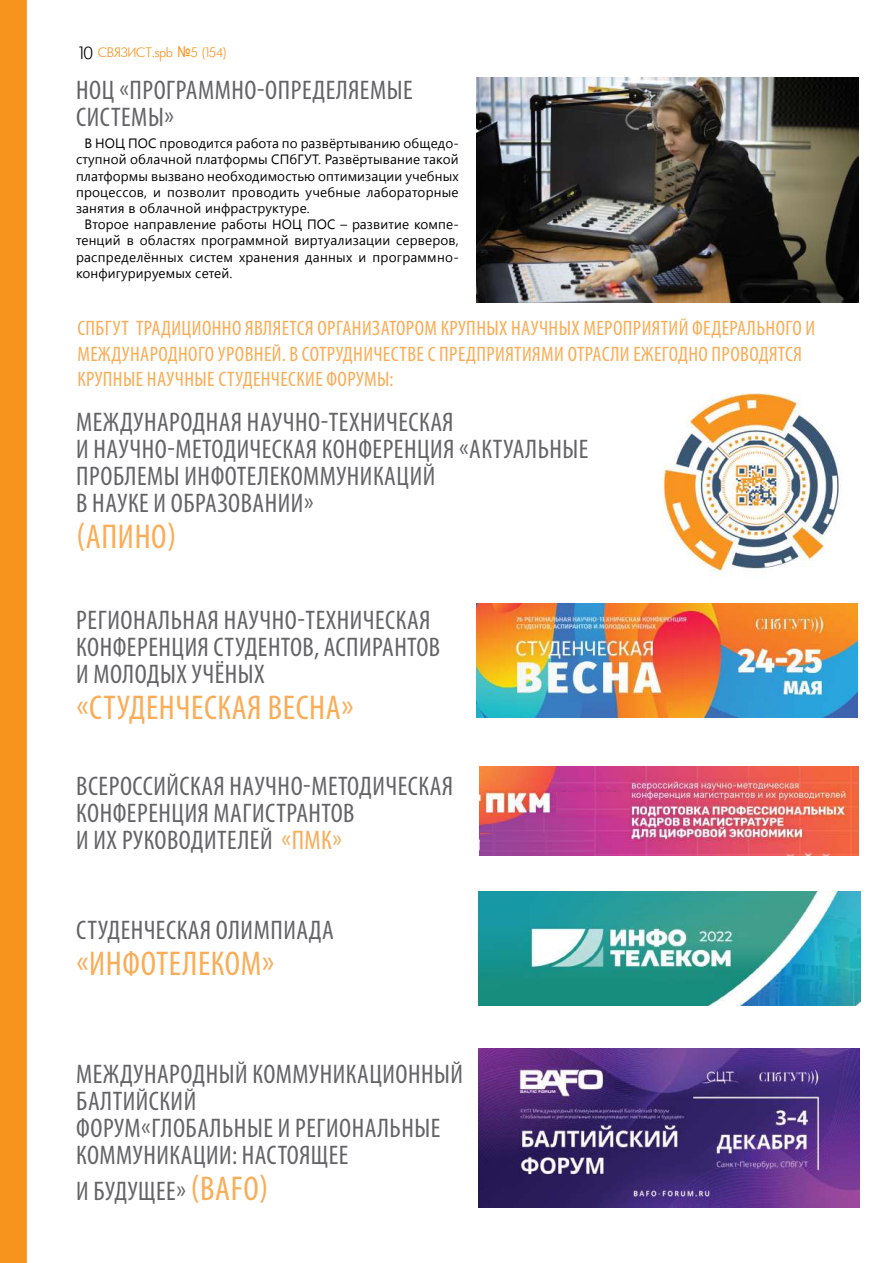
<style>
.page{position:relative;width:893px;height:1263px;background:#fff}
.page>*{position:absolute;margin:0;border:0;box-sizing:border-box;transform-origin:0 0}
.t1{font:condensed 34.5px "Myriad Pro";letter-spacing:.02em;color:#faac56}
.t2{font:condensed 27px/27px "Myriad Pro";letter-spacing:.02em;color:#636466}
.t3{font:condensed 21px/25.2px "Myriad Pro";letter-spacing:.02em;color:#faac56}
.t4{font:300 15px "Futura";color:#f7941e}
.t5{font:13.5px/16.2px "Segoe UI";letter-spacing:.01em;color:#000;text-align:justify}
.s1{font-size:19.5px;color:#000}
.s2{font-family:"Arial Narrow";font-weight:400}
.s3{color:#faac56}
.s4{font-size:34.5px;color:#faac56}
</style>
<div class="page">
<div style="left:0;top:0;width:27px;height:1263px;background:#f7941e"></div>
<img style="left:478px;top:892px;width:382px;height:113px">
<img style="left:477px;top:604px;width:380px;height:113px">
<img style="left:662px;top:393px;width:179px;height:182px">
<img style="left:479px;top:1049px;width:381px;height:159px">
<img style="left:480px;top:767px;width:378px;height:88px">
<img style="left:556px;top:793px;width:74px;height:23px">
<img style="left:480px;top:833px;width:113px;height:22px">
<img style="left:477px;top:78px;width:382px;height:224px">
<p class="t4" style="left:79px;top:45px;width:149px"><span class="s1">10</span> СВЯЗИСТ.spb <span class="s2">№</span>5 (154)</p>
<p class="t2" style="left:76px;top:76px;width:80px">НОЦ «ПРОГРАММНО</p>
<p class="t2" style="left:257px;top:76px;width:47px">-ОПРЕДЕЛЯЕМЫ</p>
<p class="t2" style="left:403px;top:76px;width:11px">е</p>
<p class="t2" style="left:76px;top:103px;width:99px">СИСТЕМы»</p>
<p class="t5" style="left:84px;top:135px;width:22px">В НОЦ</p>
<p class="t5" style="left:128px;top:135px;width:10px">ПОС</p>
<p class="t5" style="left:160px;top:135px;width:301px">проводится работа по развёртыванию общедо-</p>
<p class="t5" style="left:76px;top:151px;width:384px">ступной облачной платформы СПбГУТ. Развёртывание такой</p>
<p class="t5" style="left:76px;top:167px;width:384px">платформы вызвано необходимостью оптимизации учебных</p>
<p class="t5" style="left:76px;top:183px;width:384px">процессов, и позволит проводить учебные лабораторные</p>
<p class="t5" style="left:76px;top:199px;width:235px">занятия в облачной инфраструктуре.</p>
<p class="t5" style="left:84px;top:216px;width:199px">Второе направление работы НОЦ</p>
<p class="t5" style="left:307px;top:216px;width:10px">ПОС</p>
<p class="t5" style="left:76px;top:216px;width:384px;text-indent:264px">– развитие компе&shy;тенций в областях программной виртуализации серверов, распределённых систем хранения данных и программно&shy;конфигурируемых сетей.</p>
<p class="t3" style="left:77px;top:316px;width:739px">СПбГУТ традиционно является организатором крупных научных мероприятий федерального и международного уровней. В сотрудничестве с предприятиями отрасли ежегодно проводятся крупные научные студенческие форумы:</p>
<p class="t2" style="left:76px;top:408px;width:514px">Международная научно-техническая<br>и научно-методическая конференция «Актуальные проблемы инфотелекоммуникаций<br>в науке и образовании»</p>
<p class="t1" style="left:76px;top:516px;width:101px">(АПИНО)</p>
<p class="t2" style="left:76px;top:606px;width:365px">Региональная научно-техническая конференция студентов, аспирантов и молодых учёных</p>
<p class="t1" style="left:76px;top:687px;width:279px">«Студенческая весна»</p>
<p class="t2" style="left:76px;top:772px;width:378px">всероссийская научно-методическая конференция магистрантов<br>и их руководителей <span class="s3">«ПМК»</span></p>
<p class="t2" style="left:76px;top:916px;width:259px">Студенческая олимпиада</p>
<p class="t1" style="left:76px;top:942px;width:199px">«Инфотелеком»</p>
<p class="t2" style="left:76px;top:1060px;width:388px">Международный Коммуникационный<br>Балтийский<br>форум«Глобальные и региональные коммуникации: настоящее</p>
<p class="t2" style="left:76px;top:1177px;width:194px">и будущее» <span class="s4">(BAFO)</span></p>
</div>
